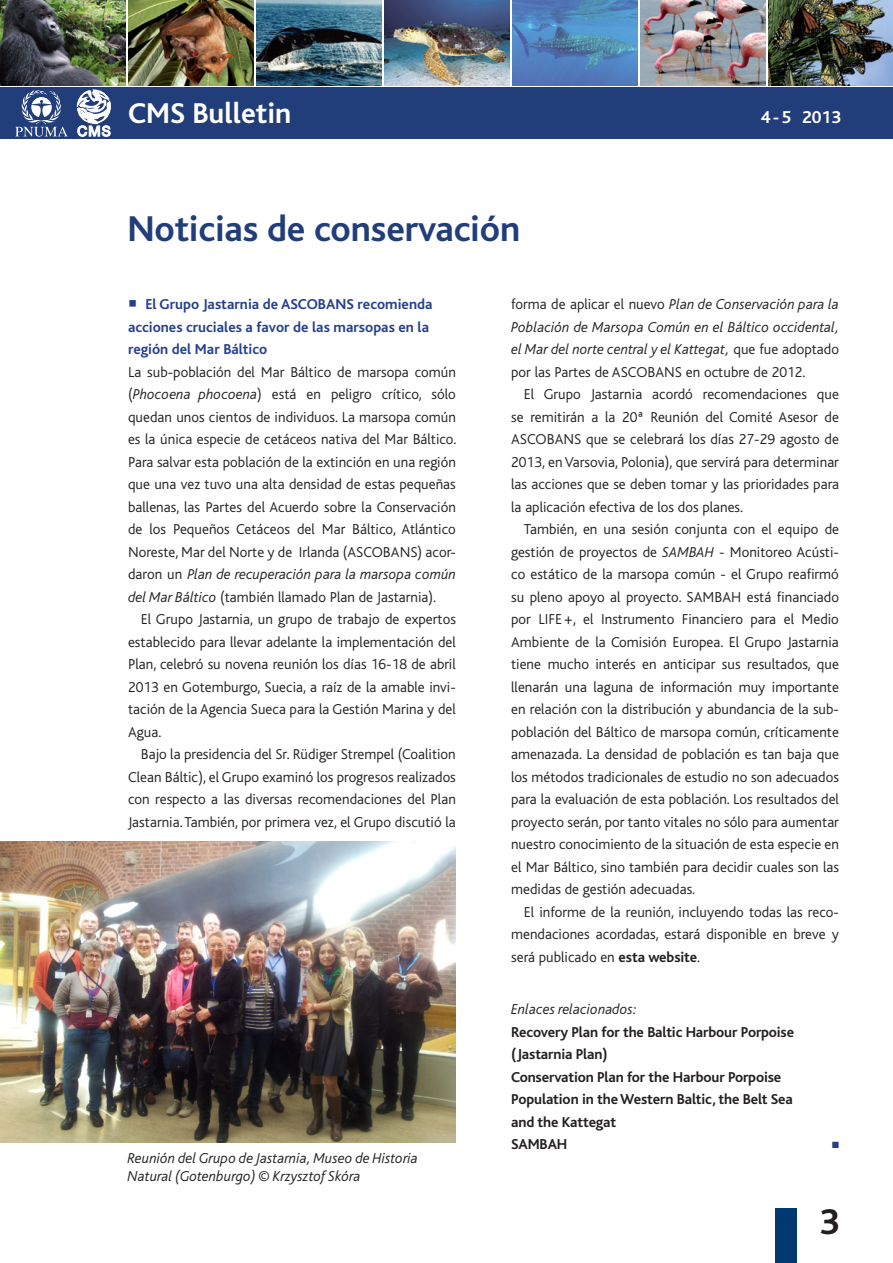
<style>
.page{position:relative;width:893px;height:1263px;background:#fff}
.page>*{position:absolute;margin:0;border:0;box-sizing:border-box;transform-origin:0 0}
.t1{font:700 37.5px "Bliss";letter-spacing:-.005em;color:#213e7a}
.t2{font:700 37.5px "Bliss";color:#231f20}
.t3{font:700 30px "Bliss";color:#fff}
.t4{font:700 18px "Bliss";color:#fff}
.Body_CMS_Newsletter{font:300 15px/22.5px "Bliss";color:#231f20;text-align:justify}
.Body_CMS_Newsletter-2{font:italic 300 15px/22.5px "Bliss";color:#231f20;text-align:justify}
.Body_CMS_Newsletter-3{font:700 15px/22.5px "Bliss";letter-spacing:-.01em;color:#231f20}
.Body_CMS_Newsletter-4{font:700 15px/22.5px "Bliss";color:#253f8e}
.Bulletin_French_BU_1{font:italic 300 15px/18px "Bliss";color:#231f20}
.Body_CMS_Newsletter-5{font:9px "Zapf Dingbats ITC";color:#253f8e}
.s1{font-family:"Minion Pro";font-weight:400;font-size:22.5px}
.s2{font-style:italic}
.s3{font-style:normal}
.s4{font-weight:700}
</style>
<div class="page">
<div style="left:776px;top:1209px;width:21px;height:54px;background:#013870"></div>
<img style="left:128px;top:0;width:126px;height:85px">
<img style="left:0;top:0;width:125px;height:85px">
<img style="left:640px;top:0;width:126px;height:85px">
<img style="left:256px;top:0;width:126px;height:85px">
<img style="left:384px;top:0;width:126px;height:85px">
<img style="left:512px;top:0;width:126px;height:85px">
<img style="left:768px;top:0;width:125px;height:85px">
<div style="left:0;top:88px;width:893px;height:51px;background:#213e7a"></div>
<svg style="left:77px;top:90px;width:34px;height:47px"></svg>
<svg style="left:15px;top:90px;width:53px;height:47px"></svg>
<img style="left:0;top:841px;width:455px;height:302px">
<h2 class="t3" style="left:128px;top:98px;width:165px">CMS Bulletin</h2>
<p class="t4" style="left:761px;top:108px;width:82px">4-5 2013</p>
<p class="t1" style="left:127px;top:209px;width:394px">Noticias de conservación</p>
<p class="Body_CMS_Newsletter-4" style="left:128px;top:293px;width:306px"><span class="s1">■</span> El Grupo Jastarnia de ASCOBANS recomienda acciones cruciales a favor de las marsopas en la región del Mar Báltico</p>
<p class="Body_CMS_Newsletter" style="left:128px;top:361px;width:330px">La sub-población del Mar Báltico de marsopa común (<span class="s2">Phocoena phocoena</span>) está en peligro crítico, sólo quedan unos cientos de individuos. La marsopa común es la única especie de cetáceos nativa del Mar Báltico.<br>Para salvar esta población de la extinción en una región que una vez tuvo una alta densidad de estas pequeñas ballenas, las Partes del Acuerdo sobre la Conservación de los Pequeños Cetáceos del Mar Báltico, Atlántico Noreste, Mar del Norte y de Irlanda (ASCOBANS) acor&shy;daron un <span class="s2">Plan de recuperación para la marsopa común del Mar Báltico</span> (también llamado Plan de Jastarnia).</p>
<p class="Body_CMS_Newsletter" style="left:128px;top:608px;width:329px;text-indent:13px">El Grupo Jastarnia, un grupo de trabajo de expertos establecido para llevar adelante la implementación del Plan, celebró su novena reunión los días 16-18 de abril 2013 en Gotemburgo, Suecia, a raíz de la amable invi&shy;tación de la Agencia Sueca para la Gestión Marina y del Agua.</p>
<p class="Body_CMS_Newsletter" style="left:128px;top:743px;width:329px;text-indent:13px">Bajo la presidencia del Sr. Rüdiger Strempel (Coalition Clean Báltic), el Grupo examinó los progresos realizados con respecto a las diversas recomendaciones del Plan Jastarnia. También, por primera vez, el Grupo discutió la</p>
<p class="Bulletin_French_BU_1" style="left:128px;top:1149px;width:292px">Reunión del Grupo de Jastarnia, Museo de Historia<br>Natural (Gotenburgo) © Krzysztof Skóra</p>
<p class="Body_CMS_Newsletter-2" style="left:511px;top:293px;width:330px"><span class="s3">forma de aplicar el nuevo</span> Plan de Conservación para la Población de Marsopa Común en el Báltico occidental, el Mar del norte central y el Kattegat, <span class="s3">que fue adoptado por las Partes de ASCOBANS en octubre de 2012.</span></p>
<p class="Body_CMS_Newsletter" style="left:511px;top:383px;width:329px;text-indent:13px">El Grupo Jastarnia acordó recomendaciones que se remitirán a la 20ª Reunión del Comité Asesor de ASCOBANS que se celebrará los días 27-29 agosto de 2013, enVarsovia, Polonia), que servirá para determinar las acciones que se deben tomar y las prioridades para la aplicación efectiva de los dos planes.</p>
<p class="Body_CMS_Newsletter" style="left:511px;top:518px;width:329px;text-indent:13px">También, en una sesión conjunta con el equipo de gestión de proyectos de <span class="s2">SAMBAH</span> - Monitoreo Acústi&shy;co estático de la marsopa común - el Grupo reafirmó su pleno apoyo al proyecto. SAMBAH está financiado por LIFE+, el Instrumento Financiero para el Medio Ambiente de la Comisión Europea. El Grupo Jastarnia tiene -mucho interés en anticipar sus resultados, que llenarán una laguna de información muy importante en relación con la distribución y abundancia de la sub&shy;población del Báltico de marsopa común, críticamente amenazada. La densidad de población es tan baja que los métodos tradicionales de estudio no son adecuados para la evaluación de esta población. Los resultados del proyecto serán, por tanto vitales no sólo para aumentar nuestro conocimiento de la situación de esta especie en el Mar Báltico, sino también para decidir cuales son las medidas de gestión adecuadas.</p>
<p class="Body_CMS_Newsletter" style="left:511px;top:901px;width:329px;text-indent:13px">El informe de la reunión, incluyendo todas las reco&shy;mendaciones acordadas, estará disponible en breve y será publicado en <span class="s4">esta website</span>.</p>
<p class="Body_CMS_Newsletter-2" style="left:511px;top:998px;width:127px">Enlaces relacionados:</p>
<p class="Body_CMS_Newsletter-3" style="left:511px;top:1021px;width:285px">Recovery Plan for the Baltic Harbour Porpoise (Jastarnia Plan)</p>
<p class="Body_CMS_Newsletter-3" style="left:511px;top:1066px;width:283px">Conservation Plan for the Harbour Porpoise<br>Population in the Western Baltic, the Belt Sea and the Kattegat<br>SAMBAH</p>
<p class="Body_CMS_Newsletter-5" style="left:832px;top:1140px;width:8px">■</p>
<h1 class="t2" style="left:819px;top:1202px;width:22px">3</h1>
</div>
